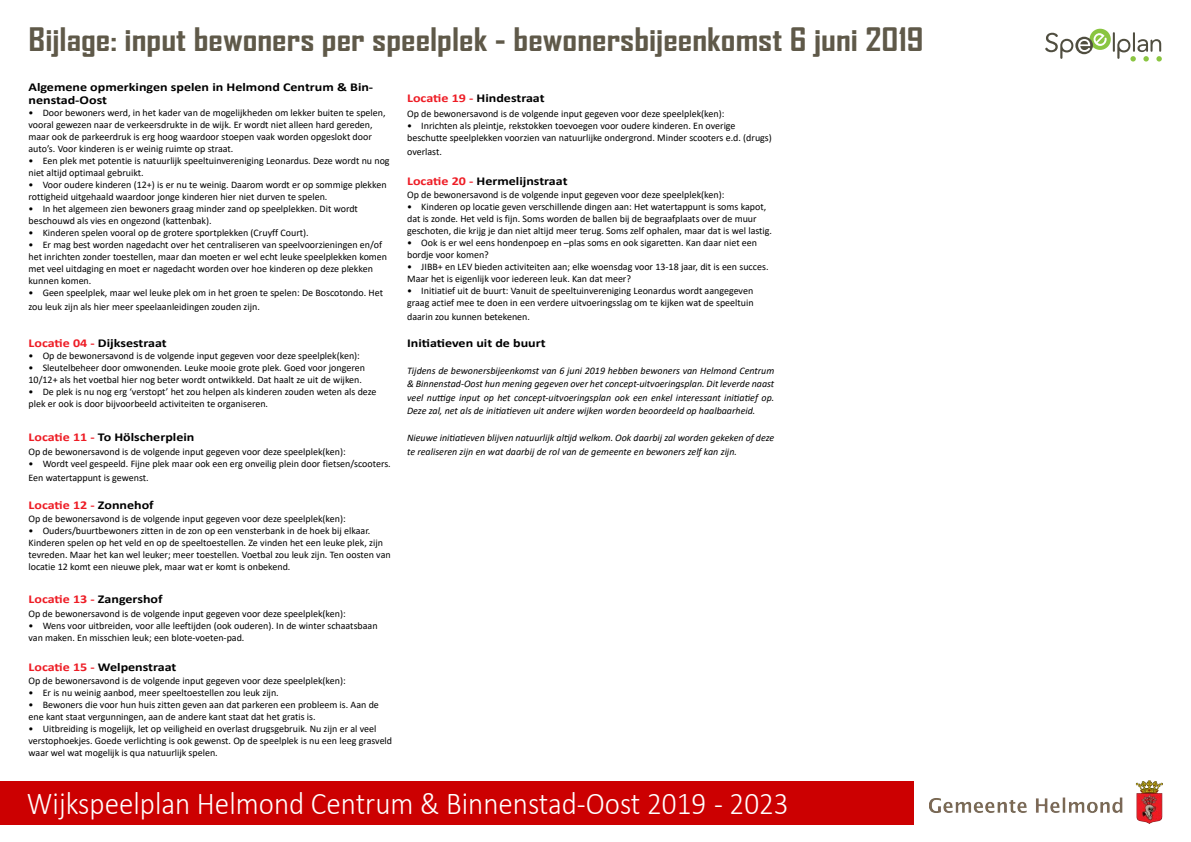
<style>
.page{position:relative;width:1191px;height:842px;background:#fff}
.page>*{position:absolute;margin:0;border:0;box-sizing:border-box;transform-origin:0 0}
.t1{font:300 32px "Calibri";color:#fff;scale:.91 1}
.t2{font:700 31px "Agency FB";color:#5f5949;scale:1.17 1}
.Bullets__2{font:700 12px/13px "Calibri";color:#000;scale:1.17 1}
.t3{font:700 12px "Calibri";color:#ee1c25;scale:1.17 1}
.Bullets__2-2{font:10px/12px "Calibri";color:#000}
.t4{font:italic 10px/13.5px "Calibri";color:#000;text-align:justify}
.s1{color:#ee1c25}
.s2{color:#000}
</style>
<div class="page">
<div style="left:0;top:782px;width:913px;height:43px;background:#cc0001"></div>
<img style="left:929px;top:780px;width:233px;height:44px">
<svg style="left:1045px;top:28px;width:116px;height:34px"></svg>
<h1 class="t2" style="left:29px;top:20px;width:766px">Bijlage: input bewoners per speelplek - bewonersbijeenkomst 6 juni 2019</h1>
<h2 class="Bullets__2" style="left:29px;top:80px;width:296px">Algemene opmerkingen spelen in Helmond Centrum &amp; Bin&shy;nenstad-Oost</h2>
<p class="Bullets__2-2" style="left:29px;top:106px;width:358px">• Door bewoners werd, in het kader van de mogelijkheden om lekker buiten te spelen, vooral gewezen naar de verkeersdrukte in de wijk. Er wordt niet alleen hard gereden, maar ook de parkeerdruk is erg hoog waardoor stoepen vaak worden opgeslokt door auto’s. Voor kinderen is er weinig ruimte op straat.</p>
<p class="Bullets__2-2" style="left:29px;top:154px;width:363px">• Een plek met potentie is natuurlijk speeltuinvereniging Leonardus. Deze wordt nu nog niet altijd optimaal gebruikt.</p>
<p class="Bullets__2-2" style="left:29px;top:178px;width:359px">• Voor oudere kinderen (12+) is er nu te weinig. Daarom wordt er op sommige plekken rottigheid uitgehaald waardoor jonge kinderen hier niet durven te spelen.</p>
<p class="Bullets__2-2" style="left:29px;top:202px;width:331px">• In het algemeen zien bewoners graag minder zand op speelplekken. Dit wordt beschouwd als vies en ongezond (kattenbak).</p>
<p class="Bullets__2-2" style="left:29px;top:226px;width:282px">• Kinderen spelen vooral op de grotere sportplekken (Cruyff Court).</p>
<p class="Bullets__2-2" style="left:29px;top:238px;width:360px">• Er mag best worden nagedacht over het centraliseren van speelvoorzieningen en/of het inrichten zonder toestellen, maar dan moeten er wel echt leuke speelplekken komen met veel uitdaging en moet er nagedacht worden over hoe kinderen op deze plekken kunnen komen.</p>
<p class="Bullets__2-2" style="left:29px;top:285px;width:356px;line-height:14.4px">• Geen speelplek, maar wel leuke plek om in het groen te spelen: De Boscotondo. Het zou leuk zijn als hier meer speelaanleidingen zouden zijn.</p>
<p class="Bullets__2" style="left:29px;top:336px;width:120px"><span class="s1">Locatie 04 -</span> Dijksestraat</p>
<p class="Bullets__2-2" style="left:29px;top:349px;width:333px">• Op de bewonersavond is de volgende input gegeven voor deze speelplek(ken):</p>
<p class="Bullets__2-2" style="left:29px;top:361px;width:338px">• Sleutelbeheer door omwonenden. Leuke mooie grote plek. Goed voor jongeren<br>10/12+ als het voetbal hier nog beter wordt ontwikkeld. Dat haalt ze uit de wijken.</p>
<p class="Bullets__2-2" style="left:29px;top:385px;width:349px">• De plek is nu nog erg ‘verstopt’ het zou helpen als kinderen zouden weten als deze plek er ook is door bijvoorbeeld activiteiten te organiseren.</p>
<p class="Bullets__2" style="left:29px;top:430px;width:143px"><span class="s1">Locatie 11 -</span> To Hölscherplein</p>
<p class="Bullets__2-2" style="left:29px;top:445px;width:319px">Op de bewonersavond is de volgende input gegeven voor deze speelplek(ken):</p>
<p class="Bullets__2-2" style="left:29px;top:456px;width:364px;line-height:14.4px">• Wordt veel gespeeld. Fijne plek maar ook een erg onveilig plein door fietsen/scooters.<br>Een watertappunt is gewenst.</p>
<p class="t3" style="left:29px;top:496px;width:108px">Locatie 12 - <span class="s2">Zonnehof</span></p>
<p class="Bullets__2-2" style="left:29px;top:512px;width:319px">Op de bewonersavond is de volgende input gegeven voor deze speelplek(ken):</p>
<p class="Bullets__2-2" style="left:29px;top:524px;width:364px">• Ouders/buurtbewoners zitten in de zon op een vensterbank in de hoek bij elkaar.<br>Kinderen spelen op het veld en op de speeltoestellen. Ze vinden het een leuke plek, zijn tevreden. Maar het kan wel leuker; meer toestellen. Voetbal zou leuk zijn. Ten oosten van locatie 12 komt een nieuwe plek, maar wat er komt is onbekend.</p>
<p class="t3" style="left:29px;top:591px;width:116px">Locatie 13 - <span class="s2">Zangershof</span></p>
<p class="Bullets__2-2" style="left:29px;top:607px;width:319px">Op de bewonersavond is de volgende input gegeven voor deze speelplek(ken):</p>
<p class="Bullets__2-2" style="left:29px;top:619px;width:351px">• Wens voor uitbreiden, voor alle leeftijden (ook ouderen). In de winter schaatsbaan van maken. En misschien leuk; een blote-voeten-pad.</p>
<p class="Bullets__2" style="left:29px;top:660px;width:128px"><span class="s1">Locatie 15 -</span> Welpenstraat</p>
<p class="Bullets__2-2" style="left:29px;top:674px;width:319px">Op de bewonersavond is de volgende input gegeven voor deze speelplek(ken):</p>
<p class="Bullets__2-2" style="left:29px;top:686px;width:252px">• Er is nu weinig aanbod, meer speeltoestellen zou leuk zijn.</p>
<p class="Bullets__2-2" style="left:29px;top:698px;width:352px">• Bewoners die voor hun huis zitten geven aan dat parkeren een probleem is. Aan de ene kant staat vergunningen, aan de andere kant staat dat het gratis is.</p>
<p class="Bullets__2-2" style="left:29px;top:722px;width:365px">• Uitbreiding is mogelijk, let op veiligheid en overlast drugsgebruik. Nu zijn er al veel verstophoekjes. Goede verlichting is ook gewenst. Op de speelplek is nu een leeg grasveld waar wel wat mogelijk is qua natuurlijk spelen.</p>
<p class="Bullets__2" style="left:407px;top:91px;width:119px"><span class="s1">Locatie 19 -</span> Hindestraat</p>
<p class="Bullets__2-2" style="left:407px;top:107px;width:319px">Op de bewonersavond is de volgende input gegeven voor deze speelplek(ken):</p>
<p class="Bullets__2-2" style="left:407px;top:119px;width:366px">• Inrichten als pleintje, rekstokken toevoegen voor oudere kinderen. En overige beschutte speelplekken voorzien van natuurlijke ondergrond. Minder scooters e.d. (drugs)</p>
<p class="Bullets__2-2" style="left:407px;top:146px;width:36px">overlast.</p>
<p class="Bullets__2" style="left:407px;top:174px;width:139px"><span class="s1">Locatie 20 -</span> Hermelijnstraat</p>
<p class="Bullets__2-2" style="left:407px;top:188px;width:319px">Op de bewonersavond is de volgende input gegeven voor deze speelplek(ken):</p>
<p class="Bullets__2-2" style="left:407px;top:200px;width:366px">• Kinderen op locatie geven verschillende dingen aan: Het watertappunt is soms kapot, dat is zonde. Het veld is fijn. Soms worden de ballen bij de begraafplaats over de muur geschoten, die krijg je dan niet altijd meer terug. Soms zelf ophalen, maar dat is wel lastig.</p>
<p class="Bullets__2-2" style="left:407px;top:236px;width:351px">• Ook is er wel eens hondenpoep en –plas soms en ook sigaretten. Kan daar niet een bordje voor komen?</p>
<p class="Bullets__2-2" style="left:407px;top:260px;width:363px">• JIBB+ en LEV bieden activiteiten aan; elke woensdag voor 13-18 jaar, dit is een succes.<br>Maar het is eigenlijk voor iedereen leuk. Kan dat meer?</p>
<p class="Bullets__2-2" style="left:407px;top:284px;width:348px">• Initiatief uit de buurt: Vanuit de speeltuinvereniging Leonardus wordt aangegeven graag actief mee te doen in een verdere uitvoeringsslag om te kijken wat de speeltuin</p>
<p class="Bullets__2-2" style="left:407px;top:311px;width:124px">daarin zou kunnen betekenen.</p>
<p class="Bullets__2" style="left:407px;top:336px;width:120px">Initiatieven uit de buurt</p>
<p class="t4" style="left:407px;top:363px;width:369px">Tijdens de bewonersbijeenkomst van 6 juni 2019 hebben bewoners van Helmond Centrum &amp; Binnenstad-Oost hun mening gegeven over het concept-uitvoeringsplan. Dit leverde naast veel nuttige input op het concept-uitvoeringsplan ook een enkel interessant initiatief op.<br>Deze zal, net als de initiatieven uit andere wijken worden beoordeeld op haalbaarheid.</p>
<p class="t4" style="left:407px;top:431px;width:369px">Nieuwe initiatieven blijven natuurlijk altijd welkom. Ook daarbij zal worden gekeken of deze te realiseren zijn en wat daarbij de rol van de gemeente en bewoners zelf kan zijn.</p>
<h1 class="t1" style="left:27px;top:784px;width:838px">Wijkspeelplan Helmond Centrum &amp; Binnenstad-Oost 2019 - 2023</h1>
</div>
